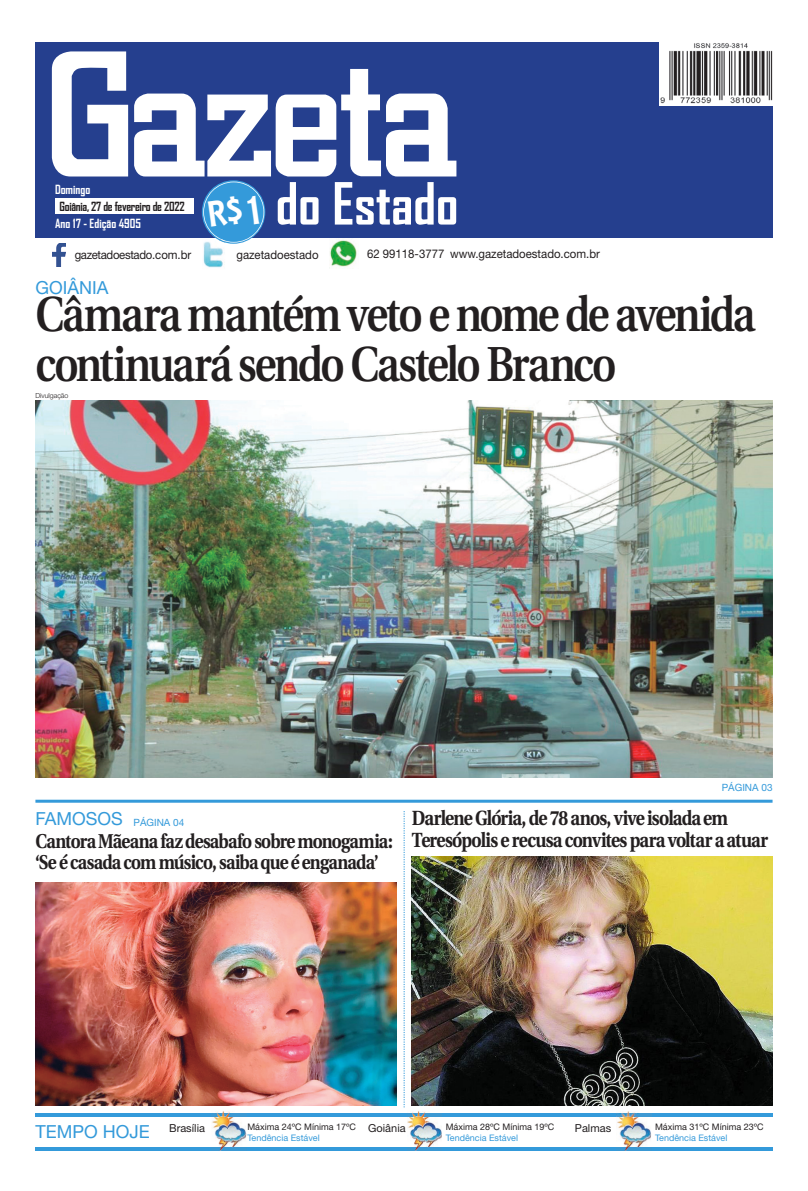
<style>
.page{position:relative;width:808px;height:1191px;background:#fff}
.page>*{position:absolute;margin:0;border:0;box-sizing:border-box;transform-origin:0 0}
.t1{font:700 55.6px "Agency FB";color:#fff}
.t2{font:600 49.1px/50.3px "Utopia";letter-spacing:-.055em;color:#231f20;scale:.85 1}
.t3{font:700 20.5px/21.3px "Utopia";letter-spacing:-.045em;color:#231f20;scale:.85 1}
.t4{font:700 20px/20.8px "Utopia";letter-spacing:-.045em;color:#231f20;scale:.85 1}
.t5{font:18px "Helvetica Neue";color:#349ada}
.t6{font:700 12.1px "Agency FB";letter-spacing:-.02em;color:#231f20}
.t7{font:700 12.1px "Agency FB";color:#fff}
.t8{font:12px "Helvetica Neue";color:#231f20;scale:.95 1}
.t9{font:12px "Helvetica Neue";letter-spacing:-.03em;color:#231f20;scale:.95 1}
.t10{font:11px "Helvetica Neue";color:#231f20}
.t11{font:10px "Helvetica Neue";color:#349ada}
.t12{font:9px "Helvetica Neue";color:#231f20}
.t13{font:9px "Helvetica Neue";color:#349ada}
.t14{font:300 7px "Helvetica Neue";color:#231f20}
.s1{font-size:18px}
.s2{font-size:11px}
</style>
<div class="page">
<div style="left:35px;top:43px;width:737px;height:195px;background:#253f8e"></div>
<svg style="left:52px;top:51px;width:76px;height:125px"></svg>
<svg style="left:134px;top:69px;width:322px;height:107px"></svg>
<div style="left:55px;top:198px;width:138px;height:16px;background:#fff"></div>
<img style="left:660px;top:43px;width:112px;height:63px">
<img style="left:203px;top:243px;width:20px;height:25px">
<img style="left:329px;top:240px;width:28px;height:28px">
<img style="left:56px;top:243px;width:10px;height:24px">
<img style="left:52px;top:243px;width:13px;height:23px">
<svg style="left:404px;top:811px;width:1px;height:296px"></svg>
<hr style="left:35px;top:799px;width:737px;height:3px;background:#349ada">
<hr style="left:35px;top:1113px;width:738px;height:3px;background:#349ada">
<hr style="left:35px;top:1147px;width:738px;height:3px;background:#349ada">
<img style="left:616px;top:1111px;width:35px;height:40px">
<img style="left:616px;top:1113px;width:35px;height:3px">
<img style="left:616px;top:1147px;width:35px;height:3px">
<img style="left:211px;top:1111px;width:35px;height:40px">
<img style="left:211px;top:1113px;width:35px;height:3px">
<img style="left:211px;top:1147px;width:35px;height:3px">
<img style="left:407px;top:1111px;width:35px;height:40px">
<img style="left:407px;top:1113px;width:35px;height:3px">
<img style="left:407px;top:1147px;width:35px;height:3px">
<img style="left:35px;top:882px;width:361px;height:223px">
<img style="left:412px;top:856px;width:360px;height:249px">
<img style="left:35px;top:401px;width:737px;height:376px">
<svg style="left:203px;top:182px;width:61px;height:61px"></svg>
<p class="t7" style="left:55px;top:182px;width:37px">Domingo</p>
<p class="t6" style="left:59px;top:199px;width:127px">Goiânia, 27 de fevereiro de 2022</p>
<p class="t7" style="left:55px;top:216px;width:88px">Ano 17 - Edição 4905</p>
<h1 class="t1" style="left:276px;top:169px;width:184px">do Estado</h1>
<p class="t9" style="left:75px;top:247px;width:124px">gazetadoestado.com.br</p>
<p class="t8" style="left:236px;top:247px;width:88px">gazetadoestado</p>
<p class="t8" style="left:367px;top:247px;width:247px">62 99118-3777 www.gazetadoestado.com.br</p>
<p class="t5" style="left:35px;top:277px;width:74px">GOIÂNIA</p>
<h2 class="t2" style="left:35px;top:289px;width:849px">Câmara mantém veto e nome de avenida continuará sendo Castelo Branco</h2>
<p class="t14" style="left:35px;top:392px;width:35px">Divulgação</p>
<p class="t11" style="left:35px;top:816px;width:150px"><span class="s1">FAMOSOS</span> PÁGINA 04</p>
<p class="t4" style="left:35px;top:831px;width:422px">Cantora Mãeana faz desabafo sobre monogamia: ‘Se é casada com músico, saiba que é enganada’</p>
<p class="t11" style="left:722px;top:781px;width:52px">PÁGINA 03</p>
<p class="t3" style="left:412px;top:808px;width:421px">Darlene Glória, de 78 anos, vive isolada em<br>Teresópolis e recusa convites para voltar a atuar</p>
<p class="t5" style="left:35px;top:1120px;width:171px">TEMPO HOJE <sup>Brasília</sup></p>
<p class="t12" style="left:247px;top:1121px;width:160px">Máxima 24ºC Mínima 17ºC <span class="s2">Goiânia</span></p>
<p class="t10" style="left:575px;top:1121px;width:38px">Palmas</p>
<p class="t13" style="left:247px;top:1132px;width:74px">Tendência Estável</p>
<p class="t12" style="left:446px;top:1121px;width:110px">Máxima 28ºC Mínima 19ºC</p>
<p class="t13" style="left:446px;top:1132px;width:74px">Tendência Estável</p>
<p class="t12" style="left:655px;top:1121px;width:110px">Máxima 31ºC Mínima 23ºC</p>
<p class="t13" style="left:655px;top:1132px;width:74px">Tendência Estável</p>
</div>
